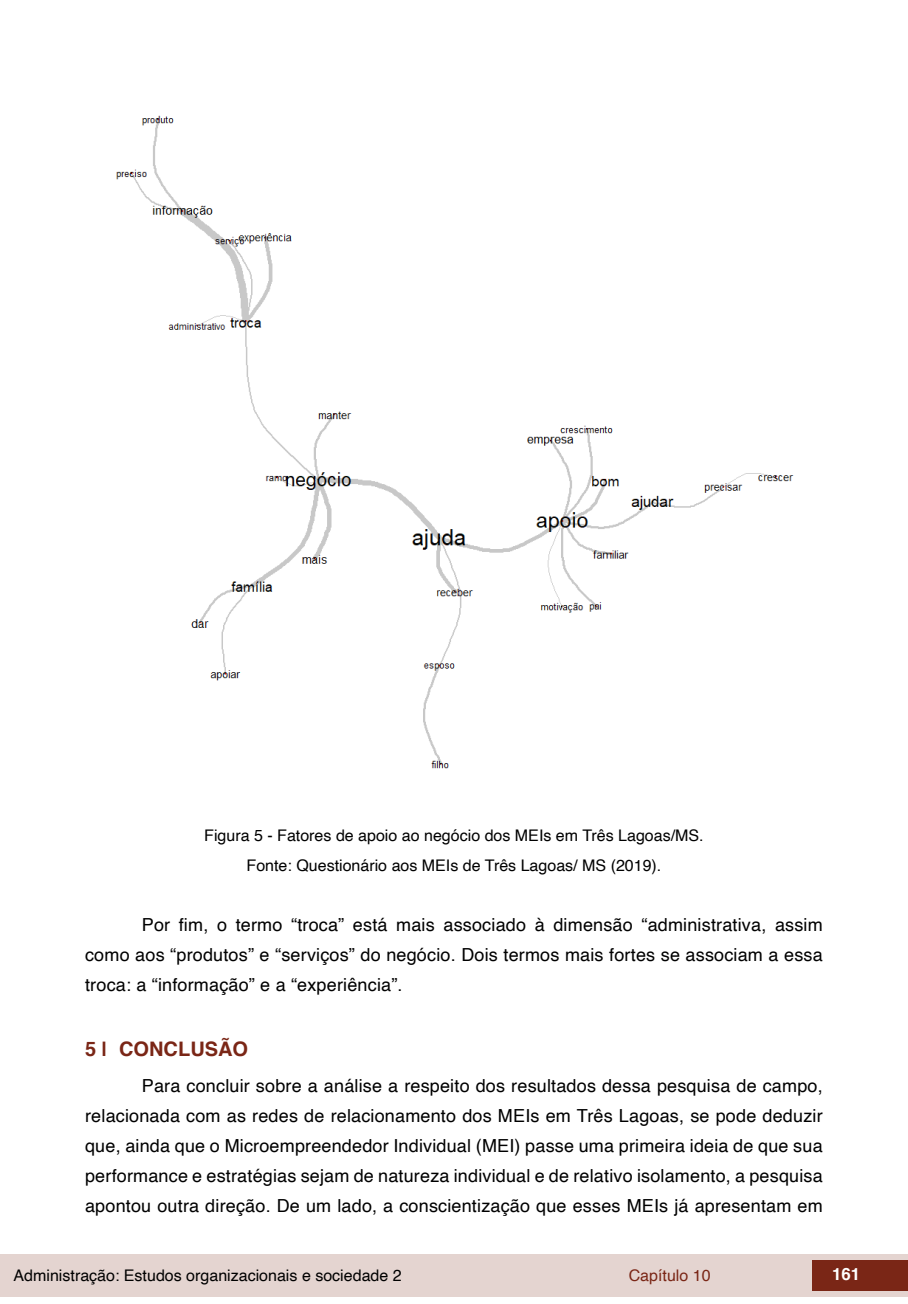
<style>
.page{position:relative;width:908px;height:1304px;background:#fff}
.page>*{position:absolute;margin:0;border:0;box-sizing:border-box;transform-origin:0 0}
.t1{font:700 20px "Helvetica";color:#7a2616}
.t2{font:18px/30px "Helvetica";letter-spacing:.01em;color:#000;text-align:justify}
.t3{font:700 16.8px "Helvetica";color:#fff}
.t4{font:16px/30.6px "Helvetica";color:#000;text-align:center}
.t5{font:16px "Helvetica";color:#7a2616}
</style>
<div class="page">
<div style="left:0;top:1254px;width:906px;height:43px;background:#e4d4d0"></div>
<div style="left:812px;top:1261px;width:95px;height:30px;background:#7a2616"></div>
<img style="left:116px;top:115px;width:678px;height:654px">
<p class="t4" style="left:204px;top:820px;width:500px">Figura 5 - Fatores de apoio ao negócio dos MEIs em Três Lagoas/MS.<br>Fonte: Questionário aos MEIs de Três Lagoas/ MS (2019).</p>
<p class="t2" style="left:85px;top:910px;width:738px;text-indent:57px">Por fim, o termo “troca” está mais associado à dimensão “administrativa, assim como aos “produtos” e “serviços” do negócio. Dois termos mais fortes se associam a essa troca: a “informação” e a “experiência”.</p>
<p class="t1" style="left:85px;top:1033px;width:164px">5 | CONCLUSÃO</p>
<p class="t2" style="left:85px;top:1071px;width:738px;text-indent:57px">Para concluir sobre a análise a respeito dos resultados dessa pesquisa de campo, relacionada com as redes de relacionamento dos MEIs em Três Lagoas, se pode deduzir que, ainda que o Microempreendedor Individual (MEI) passe uma primeira ideia de que sua performance e estratégias sejam de natureza individual e de relativo isolamento, a pesquisa apontou outra direção. De um lado, a conscientização que esses MEIs já apresentam em</p>
<p class="t4" style="left:14px;top:1260px;width:389px">Administração: Estudos organizacionais e sociedade 2</p>
<p class="t5" style="left:628px;top:1263px;width:83px">Capítulo 10</p>
<p class="t3" style="left:831px;top:1261px;width:30px">161</p>
</div>
